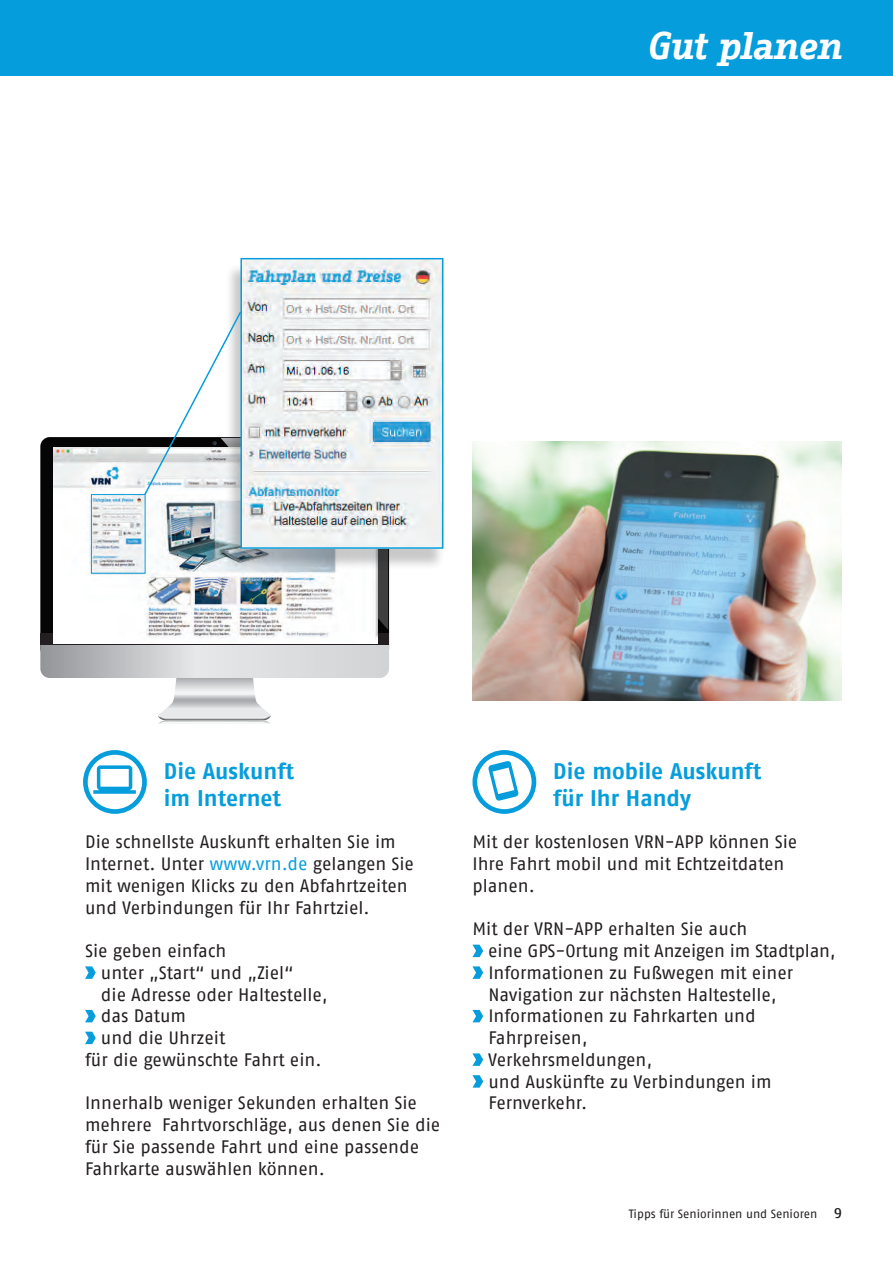
<style>
.page{position:relative;width:893px;height:1263px;background:#fff}
.page>*{position:absolute;margin:0;border:0;box-sizing:border-box;transform-origin:0 0}
.t1{font:italic 700 37.5px "Fago Office Serif";letter-spacing:-.03em;color:#fff}
.t2{font:700 22.5px/27px "Fago No Tf";color:#069ddc}
.t3{font:18px/21.8px "Fago No Tf";letter-spacing:-.005em;color:#231f20}
.t4{font:12px "Fago No Tf";color:#231f20}
.s1{color:#069ddc}
.s2{font-weight:500;font-size:14.25px}
</style>
<div class="page">
<div style="left:0;top:0;width:893px;height:75px;background:#069ddc"></div>
<svg style="left:85px;top:966px;width:11px;height:13px"></svg>
<svg style="left:85px;top:1010px;width:11px;height:12px"></svg>
<svg style="left:85px;top:1032px;width:11px;height:12px"></svg>
<svg style="left:472px;top:945px;width:11px;height:12px"></svg>
<svg style="left:472px;top:966px;width:11px;height:13px"></svg>
<svg style="left:472px;top:1010px;width:11px;height:12px"></svg>
<svg style="left:472px;top:1053px;width:11px;height:13px"></svg>
<svg style="left:472px;top:1075px;width:11px;height:12px"></svg>
<img style="left:161px;top:720px;width:107px;height:2px">
<img style="left:167px;top:720px;width:95px;height:1px">
<img style="left:158px;top:722px;width:112px;height:2px">
<img style="left:472px;top:442px;width:370px;height:259px">
<svg style="left:85px;top:752px;width:59px;height:59px"></svg>
<div style="left:83px;top:750px;width:64px;height:64px;border:5px solid #069ddc;border-radius:50%"></div>
<svg style="left:475px;top:752px;width:59px;height:59px"></svg>
<div style="left:472px;top:750px;width:64px;height:64px;border:5px solid #069ddc;border-radius:50%"></div>
<svg style="left:488px;top:761px;width:31px;height:40px"></svg>
<svg style="left:93px;top:765px;width:43px;height:29px"></svg>
<div style="left:225px;top:263px;width:220px;height:308px;background:#231f20;opacity:.24"></div>
<img style="left:243px;top:261px;width:197px;height:285px">
<div style="left:240px;top:258px;width:203px;height:291px;border:2px solid #069ddc"></div>
<svg style="left:40px;top:310px;width:349px;height:410px"></svg>
<div style="left:91px;top:494px;width:54px;height:80px;border:1px solid #069ddc"></div>
<h1 class="t1" style="left:647px;top:24px;width:197px">Gut planen</h1>
<p class="t2" style="left:164px;top:757px;width:132px">Die Auskunft im Internet</p>
<p class="t3" style="left:85px;top:831px;width:330px">Die schnellste Auskunft erhalten Sie im Internet. Unter <span class="s1">www.vrn.de</span> gelangen Sie mit wenigen Klicks zu den Abfahrtzeiten und Verbindungen für Ihr Fahrtziel.</p>
<p class="t3" style="left:85px;top:940px;width:143px">Sie geben einfach</p>
<p class="t3" style="left:101px;top:961px;width:194px">unter „Start“ und „Ziel“</p>
<p class="t3" style="left:101px;top:983px;width:228px">die Adresse oder Haltestelle,</p>
<p class="t3" style="left:101px;top:1005px;width:87px">das Datum</p>
<p class="t3" style="left:101px;top:1027px;width:126px">und die Uhrzeit</p>
<p class="t3" style="left:85px;top:1048px;width:238px">für die gewünschte Fahrt ein.</p>
<p class="t3" style="left:85px;top:1092px;width:357px">Innerhalb weniger Sekunden erhalten Sie mehrere Fahrtvorschläge, aus denen Sie die für Sie passende Fahrt und eine passende Fahrkarte auswählen können.</p>
<p class="t2" style="left:553px;top:757px;width:209px">Die mobile Auskunft für Ihr Handy</p>
<p class="t3" style="left:472px;top:831px;width:326px">Mit der kostenlosen VRN-APP können Sie<br>Ihre Fahrt mobil und mit Echtzeitdaten planen.</p>
<p class="t3" style="left:488px;top:918px;width:349px;text-indent:-16px">Mit der VRN-APP erhalten Sie auch<br>eine GPS-Ortung mit Anzeigen im Stadtplan,<br>Informationen zu Fußwegen mit einer<br>Navigation zur nächsten Haltestelle,<br>Informationen zu Fahrkarten und<br>Fahrpreisen,<br>Verkehrsmeldungen,<br>und Auskünfte zu Verbindungen im<br>Fernverkehr.</p>
<p class="t4" style="left:629px;top:1207px;width:215px">Tipps für Seniorinnen und Senioren <span class="s2">9</span></p>
</div>
